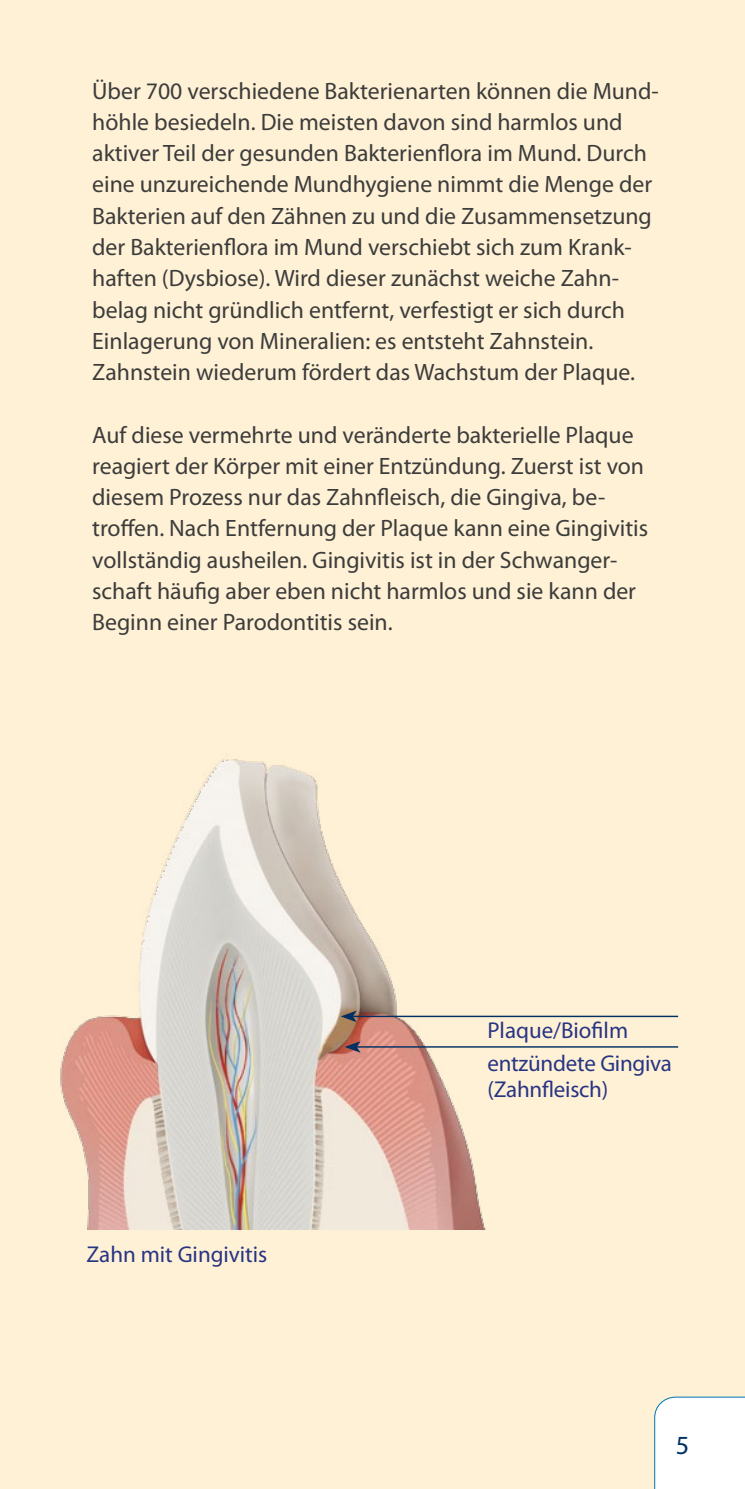
<style>
.page{position:relative;width:745px;height:1489px;background:#fff}
.page>*{position:absolute;margin:0;border:0;box-sizing:border-box;transform-origin:0 0}
.t1{font:26.25px "Myriad Pro";color:#003063}
.t2{font:23.75px/31.2px "Myriad Pro";color:#3c3c3b}
.t3{font:23px/25.8px "Myriad Pro";letter-spacing:-.01em;color:#283583}
</style>
<div class="page">
<div style="left:0;top:0;width:744px;height:1488px;background:#fff1d6"></div>
<div style="left:654px;top:1396px;width:90px;height:92px;background:#fff"></div>
<img style="left:60px;top:759px;width:619px;height:470px">
<hr style="left:352px;top:1015px;width:325px;height:2px;background:#003063">
<svg style="left:340px;top:1010px;width:16px;height:12px"></svg>
<hr style="left:356px;top:1046px;width:321px;height:1px;background:#003063">
<svg style="left:344px;top:1041px;width:16px;height:11px"></svg>
<p class="t2" style="left:92px;top:75px;width:567px">Über 700 verschiedene Bakterienarten können die Mund&shy;höhle besiedeln. Die meisten davon sind harmlos und aktiver Teil der gesunden Bakterienflora im Mund. Durch eine unzureichende Mundhygiene nimmt die Menge der Bakterien auf den Zähnen zu und die Zusammensetzung der Bakterienflora im Mund verschiebt sich zum Krank&shy;haften (Dysbiose). Wird dieser zunächst weiche Zahn&shy;belag nicht gründlich entfernt, verfestigt er sich durch Einlagerung von Mineralien: es entsteht Zahnstein.<br>Zahnstein wiederum fördert das Wachstum der Plaque.</p>
<p class="t2" style="left:92px;top:418px;width:557px">Auf diese vermehrte und veränderte bakterielle Plaque reagiert der Körper mit einer Entzündung. Zuerst ist von diesem Prozess nur das Zahnfleisch, die Gingiva, be&shy;troffen. Nach Entfernung der Plaque kann eine Gingivitis vollständig ausheilen. Gingivitis ist in der Schwanger&shy;schaft häufig aber eben nicht harmlos und sie kann der Beginn einer Parodontitis sein.</p>
<p class="t3" style="left:487px;top:1017px;width:142px">Plaque/Biofilm</p>
<p class="t3" style="left:86px;top:1241px;width:182px">Zahn mit Gingivitis</p>
<p class="t3" style="left:487px;top:1049px;width:186px">entzündete Gingiva (Zahnfleisch)</p>
<p class="t1" style="left:675px;top:1428px;width:15px">5</p>
</div>
